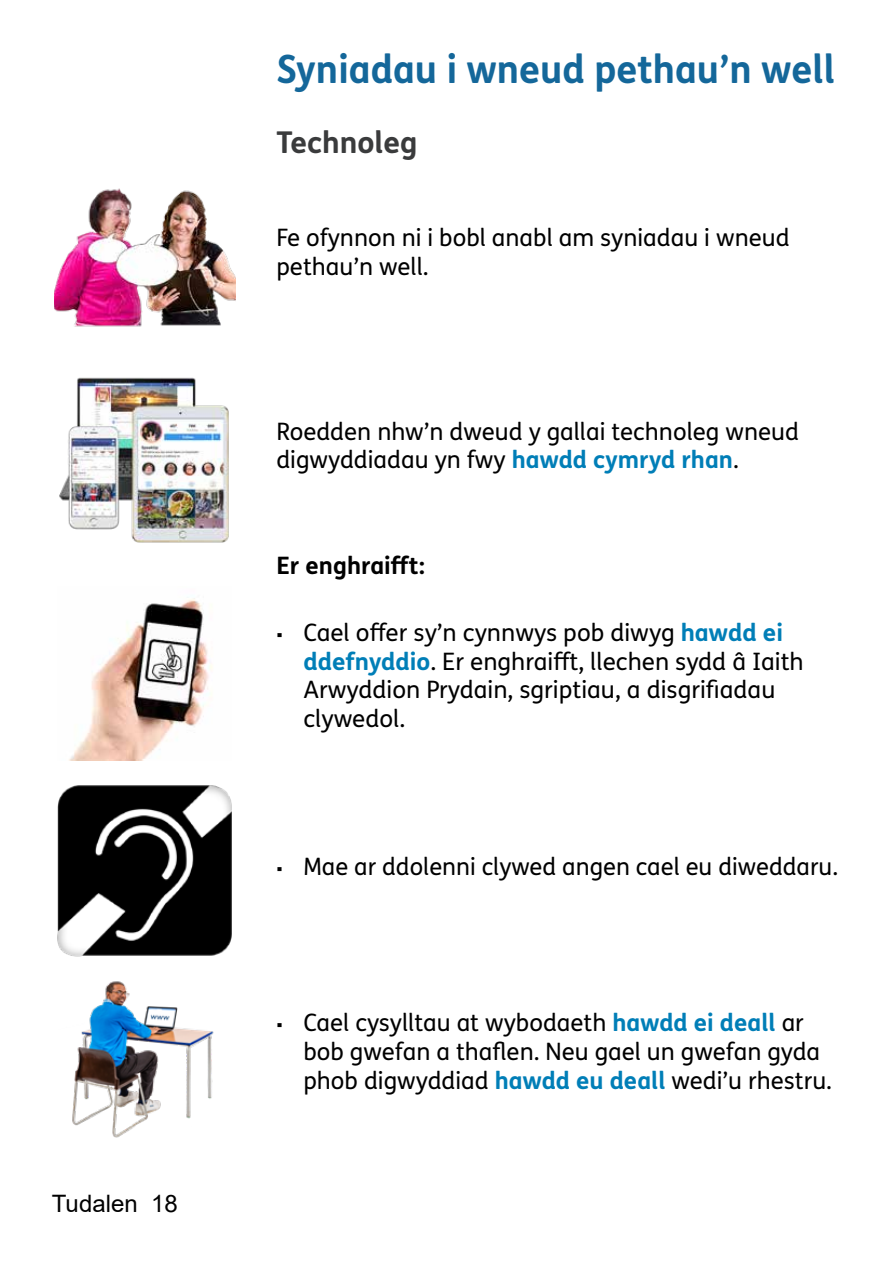
<style>
.page{position:relative;width:893px;height:1263px;background:#fff}
.page>*{position:absolute;margin:0;border:0;box-sizing:border-box;transform-origin:0 0}
.t1{font:700 39px "FS Me Pro";color:#14679a}
.t2{font:700 30px "FS Me Pro";color:#3a3b3c}
.t3{font:24px/28.8px "FS Me Pro";color:#000}
.t4{font:700 24px "FS Me Pro";color:#000}
.t5{font:24px "Arial";color:#000}
.s1{font-weight:700;color:#007eb7}
.s2{font-family:"Verdana";font-size:18px}
</style>
<div class="page">
<img style="left:54px;top:188px;width:181px;height:139px">
<img style="left:59px;top:377px;width:170px;height:166px">
<img style="left:69px;top:598px;width:144px;height:163px">
<img style="left:58px;top:785px;width:174px;height:172px">
<img style="left:72px;top:981px;width:142px;height:157px">
<p class="t5" style="left:52px;top:1187px;width:127px">Tudalen 18</p>
<h1 class="t1" style="left:276px;top:39px;width:560px">Syniadau i wneud pethau’n well</h1>
<h2 class="t2" style="left:276px;top:119px;width:143px">Technoleg</h2>
<p class="t3" style="left:276px;top:223px;width:515px">Fe ofynnon ni i bobl anabl am syniadau i wneud pethau’n well.</p>
<p class="t3" style="left:276px;top:416px;width:524px">Roedden nhw’n dweud y gallai technoleg wneud digwyddiadau yn fwy <span class="s1">hawdd cymryd rhan</span>.</p>
<p class="t4" style="left:276px;top:547px;width:150px">Er enghraift:</p>
<p class="t3" style="left:303px;top:617px;width:502px;text-indent:-27px"><span class="s2">▪</span> Cael ofer sy’n cynnwys pob diwyg <span class="s1">hawdd ei ddefnyddio</span>. Er enghraift, llechen sydd â Iaith Arwyddion Prydain, sgriptiau, a disgrifadau clywedol.</p>
<p class="t3" style="left:276px;top:852px;width:563px"><span class="s2">▪</span> Mae ar ddolenni clywed angen cael eu diweddaru.</p>
<p class="t3" style="left:303px;top:1008px;width:530px;text-indent:-27px"><span class="s2">▪</span> Cael cysylltau at wybodaeth <span class="s1">hawdd ei deall</span> ar bob gwefan a thafen. Neu gael un gwefan gyda phob digwyddiad <span class="s1">hawdd eu deall</span> wedi’u rhestru.</p>
</div>
